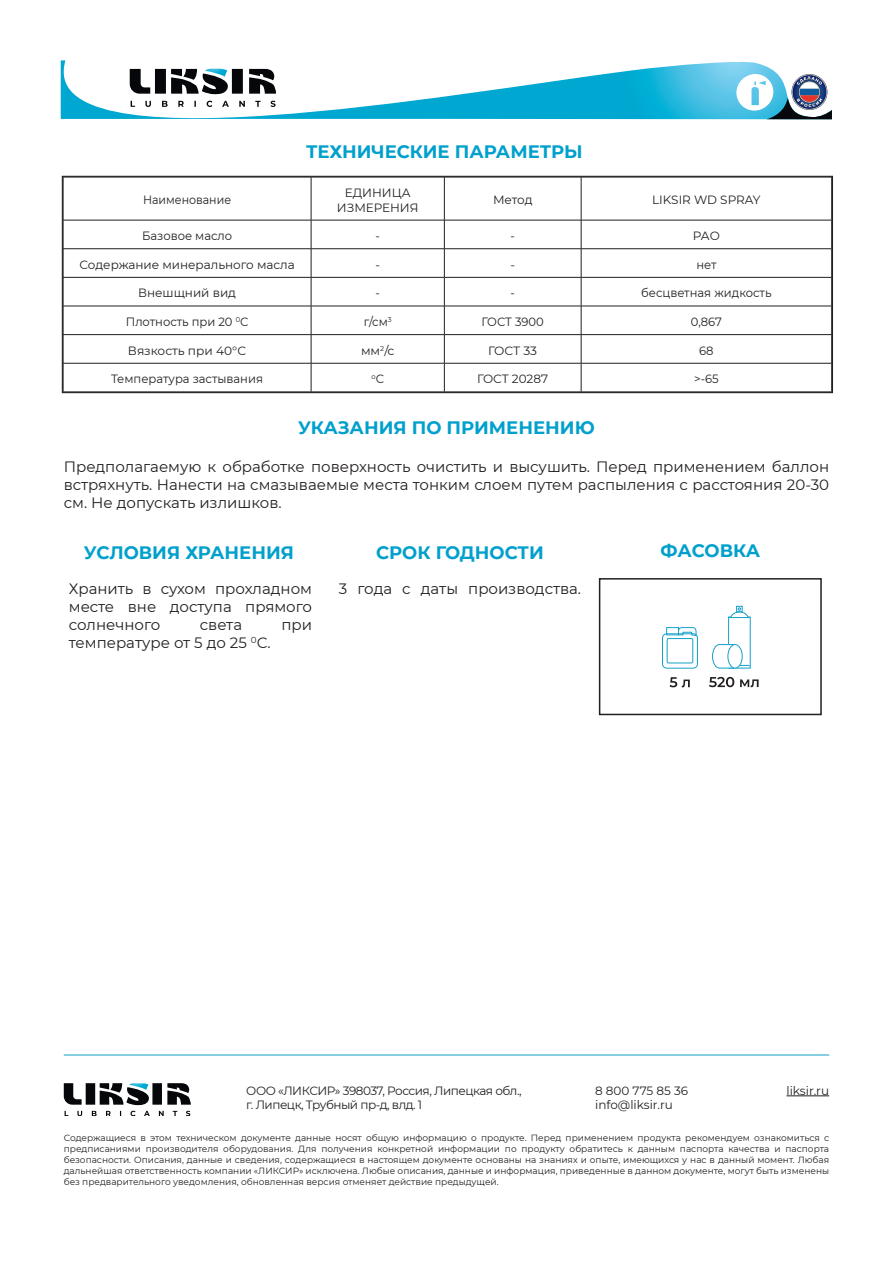
<style>
.page{position:relative;width:893px;height:1263px;background:#fff}
.page>*{position:absolute;margin:0;border:0;box-sizing:border-box;transform-origin:0 0}
.Заголовок_TDS{font:700 18px "Montserrat";color:#00a0cd}
.t1{font:15px/18px "Montserrat";color:#231f20;text-align:justify}
.t2{font:12px/14.4px "Montserrat";color:#231f20;text-align:center}
.t3{font:12px "Montserrat";color:#231f20;scale:.96 1}
.t4{font:12px "Montserrat";letter-spacing:-.04em;color:#231f20}
.t5{font:12px "Montserrat";color:#231f20;scale:.92 1}
.t6{font:9px/10.8px "Montserrat";color:#231f20;text-align:justify}
.t7{font:7.05px "Montserrat";color:#231f20;scale:.96 1}
.s1{font-size:12px}
</style>
<div class="page">
<svg style="left:60px;top:60px;width:772px;height:60px"></svg>
<hr style="left:64px;top:1054px;width:765px;height:1px;background:#15a1cb">
<svg style="left:64px;top:1083px;width:126px;height:22px"></svg>
<svg style="left:65px;top:1111px;width:125px;height:4px"></svg>
<hr style="left:786px;top:1095px;width:43px;height:1px;background:#231f20">
<svg style="left:130px;top:69px;width:146px;height:25px"></svg>
<svg style="left:131px;top:101px;width:145px;height:6px"></svg>
<svg style="left:736px;top:74px;width:96px;height:45px"></svg>
<hr style="left:311px;top:177px;width:1px;height:43px;background:#231f20">
<hr style="left:444px;top:177px;width:1px;height:43px;background:#231f20">
<hr style="left:581px;top:177px;width:1px;height:43px;background:#231f20">
<hr style="left:63px;top:220px;width:248px;height:1px;background:#231f20">
<hr style="left:311px;top:220px;width:133px;height:1px;background:#231f20">
<hr style="left:444px;top:220px;width:137px;height:1px;background:#231f20">
<hr style="left:581px;top:220px;width:251px;height:1px;background:#231f20">
<hr style="left:63px;top:248px;width:248px;height:1px;background:#231f20">
<hr style="left:311px;top:248px;width:133px;height:1px;background:#231f20">
<hr style="left:444px;top:248px;width:137px;height:1px;background:#231f20">
<hr style="left:581px;top:248px;width:251px;height:1px;background:#231f20">
<hr style="left:63px;top:277px;width:248px;height:1px;background:#231f20">
<hr style="left:311px;top:277px;width:133px;height:1px;background:#231f20">
<hr style="left:444px;top:277px;width:137px;height:1px;background:#231f20">
<hr style="left:581px;top:277px;width:251px;height:1px;background:#231f20">
<hr style="left:63px;top:306px;width:248px;height:1px;background:#231f20">
<hr style="left:311px;top:306px;width:133px;height:1px;background:#231f20">
<hr style="left:444px;top:306px;width:137px;height:1px;background:#231f20">
<hr style="left:581px;top:306px;width:251px;height:1px;background:#231f20">
<hr style="left:63px;top:334px;width:248px;height:1px;background:#231f20">
<hr style="left:311px;top:334px;width:133px;height:1px;background:#231f20">
<hr style="left:444px;top:334px;width:137px;height:1px;background:#231f20">
<hr style="left:581px;top:334px;width:251px;height:1px;background:#231f20">
<hr style="left:63px;top:363px;width:248px;height:1px;background:#231f20">
<hr style="left:311px;top:363px;width:133px;height:1px;background:#231f20">
<svg style="left:311px;top:220px;width:1px;height:171px"></svg>
<hr style="left:444px;top:363px;width:137px;height:1px;background:#231f20">
<svg style="left:444px;top:220px;width:1px;height:171px"></svg>
<hr style="left:581px;top:363px;width:251px;height:1px;background:#231f20">
<svg style="left:581px;top:220px;width:1px;height:171px"></svg>
<div style="left:62px;top:176px;width:771px;height:217px;border:1px solid #231f20"></div>
<div style="left:599px;top:578px;width:223px;height:137px;border:2px solid #231f20"></div>
<div style="left:662px;top:633px;width:36px;height:35px;border:1px solid #15a1cb;border-radius:4px"></div>
<div style="left:667px;top:638px;width:26px;height:25px;border:1px solid #15a1cb;border-radius:2px"></div>
<svg style="left:666px;top:627px;width:31px;height:9px"></svg>
<svg style="left:669px;top:677px;width:21px;height:10px"></svg>
<svg style="left:709px;top:677px;width:25px;height:10px"></svg>
<svg style="left:740px;top:679px;width:19px;height:8px"></svg>
<div style="left:736px;top:606px;width:7px;height:6px;border:1px solid #15a1cb"></div>
<svg style="left:712px;top:608px;width:39px;height:61px"></svg>
<p class="Заголовок_TDS" style="left:306px;top:139px;width:278px">ТЕХНИЧЕСКИЕ ПАРАМЕТРЫ</p>
<p class="t5" style="left:143px;top:192px;width:97px">Наименование</p>
<p class="t2" style="left:337px;top:185px;width:83px">ЕДИНИЦА<br>ИЗМЕРЕНИЯ</p>
<p class="t2" style="left:493px;top:192px;width:41px">Метод</p>
<p class="t2" style="left:652px;top:192px;width:110px">LIKSIR WD SPRAY</p>
<p class="t3" style="left:142px;top:228px;width:95px">Базовое масло</p>
<p class="t3" style="left:375px;top:228px;width:6px">-</p>
<p class="t3" style="left:510px;top:228px;width:6px">-</p>
<p class="t2" style="left:693px;top:228px;width:28px">РАО</p>
<p class="t2" style="left:80px;top:257px;width:217px">Содержание минерального масла</p>
<p class="t2" style="left:375px;top:257px;width:6px">-</p>
<p class="t2" style="left:510px;top:257px;width:6px">-</p>
<p class="t3" style="left:696px;top:256px;width:22px">нет</p>
<p class="t2" style="left:138px;top:286px;width:99px">Внешщний вид</p>
<p class="t3" style="left:375px;top:285px;width:6px">-</p>
<p class="t3" style="left:510px;top:285px;width:6px">-</p>
<p class="t3" style="left:641px;top:285px;width:137px">бесцветная жидкость</p>
<p class="t3" style="left:126px;top:314px;width:129px">Плотность при 20 <sup>0</sup>С</p>
<p class="t3" style="left:364px;top:314px;width:31px">г/см<sup>3</sup></p>
<p class="t3" style="left:482px;top:314px;width:66px">ГОСТ 3900</p>
<p class="t3" style="left:691px;top:314px;width:34px">0,867</p>
<p class="t2" style="left:128px;top:343px;width:120px">Вязкость при 40°C</p>
<p class="t2" style="left:361px;top:343px;width:35px">мм<sup>2</sup>/с</p>
<p class="t2" style="left:488px;top:343px;width:50px">ГОСТ 33</p>
<p class="t3" style="left:699px;top:342px;width:17px">68</p>
<p class="t3" style="left:111px;top:371px;width:160px">Температура застывания</p>
<p class="t7" style="left:371px;top:372px;width:15px">о<span class="s1">С</span></p>
<p class="t2" style="left:477px;top:371px;width:72px">ГОСТ 20287</p>
<p class="t3" style="left:694px;top:371px;width:27px">&gt;-65</p>
<p class="Заголовок_TDS" style="left:298px;top:415px;width:298px">УКАЗАНИЯ ПО ПРИМЕНЕНИЮ</p>
<p class="t1" style="left:64px;top:457px;width:767px">Предполагаемую к обработке поверхность очистить и высушить. Перед применением баллон встряхнуть. Нанести на смазываемые места тонким слоем путем распыления с расстояния 20-30 см. Не допускать излишков.</p>
<p class="Заголовок_TDS" style="left:84px;top:540px;width:212px">УСЛОВИЯ ХРАНЕНИЯ</p>
<p class="Заголовок_TDS" style="left:376px;top:540px;width:169px">СРОК ГОДНОСТИ</p>
<p class="t1" style="left:69px;top:579px;width:245px">Хранить в сухом прохладном месте вне доступа прямого солнечного</p>
<p class="t1" style="left:339px;top:579px;width:244px">3 года с даты производства.</p>
<p class="t1" style="left:200px;top:615px;width:44px">света</p>
<p class="t1" style="left:281px;top:615px;width:32px">при</p>
<p class="t1" style="left:69px;top:633px;width:203px">температуре от 5 до 25 <sup>0</sup>С.</p>
<p class="Заголовок_TDS" style="left:661px;top:538px;width:101px">ФАСОВКА</p>
<p class="t4" style="left:246px;top:1082px;width:277px">ООО «ЛИКСИР» 398037, Россия, Липецкая обл.,</p>
<p class="t4" style="left:246px;top:1097px;width:177px">г. Липецк, Трубный пр-д, влд. 1</p>
<p class="t2" style="left:595px;top:1083px;width:94px">8 800 775 85 36</p>
<p class="t2" style="left:595px;top:1097px;width:79px">info@liksir.ru</p>
<p class="t2" style="left:786px;top:1083px;width:44px">liksir.ru</p>
<p class="t6" style="left:64px;top:1132px;width:767px">Содержащиеся в этом техническом документе данные носят общую информацию о продукте. Перед применением продукта рекомендуем ознакомиться с предписаниями производителя оборудования. Для получения конкретной информации по продукту обратитесь к данным паспорта качества и паспорта безопасности. Описания, данные и сведения, содержащиеся в настоящем документе основаны на знаниях и опыте, имеющихся у нас в данный момент. Любая дальнейшая ответственность компании «ЛИКСИР» исключена. Любые описания, данные и информация, приведенные в данном документе, могут быть изменены без предварительного уведомления, обновленная версия отменяет действие предыдущей.</p>
</div>
